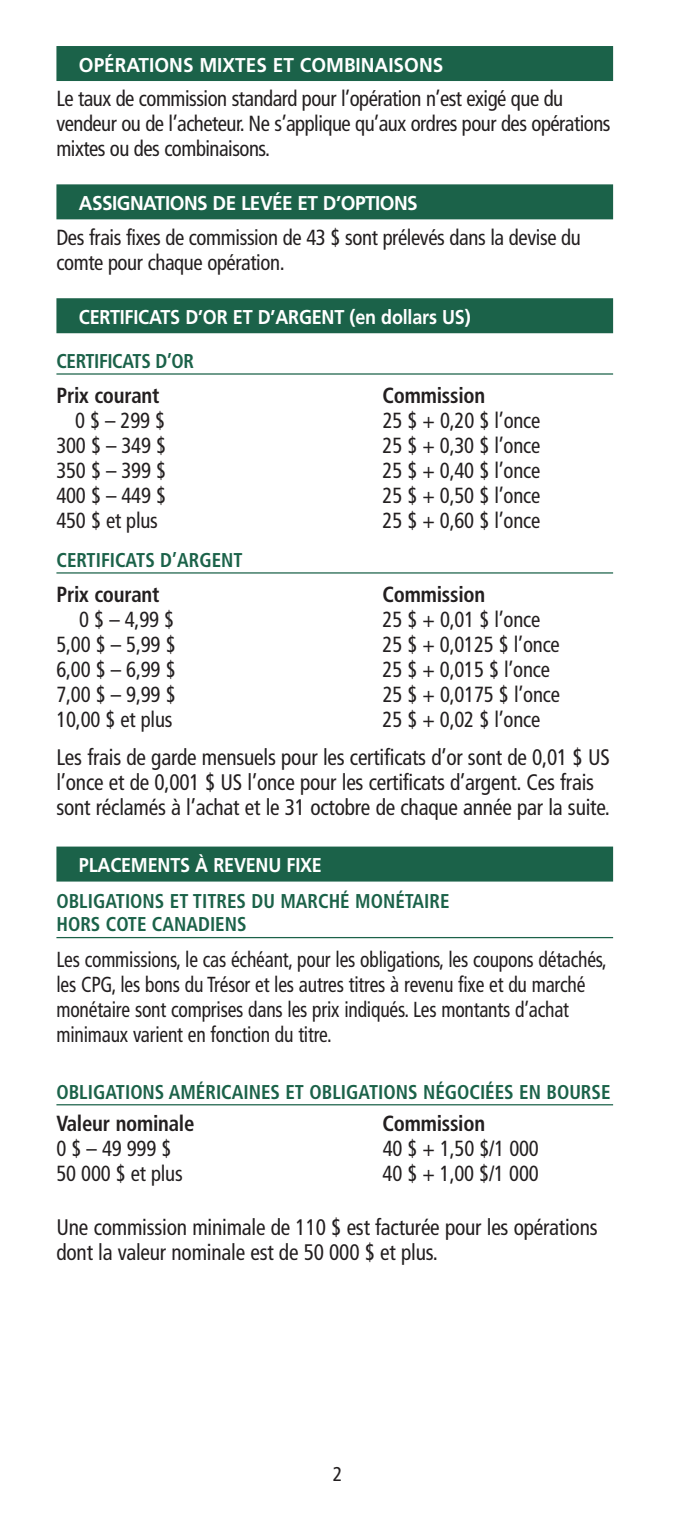
<style>
.page{position:relative;width:675px;height:1530px;background:#fff}
.page>*{position:absolute;margin:0;border:0;box-sizing:border-box;transform-origin:0 0}
.t1{font:condensed 22.5px/25px "Frutiger";letter-spacing:-.01em;color:#231f20;scale:.95 1}
.t2{font:condensed 22px/25px "Frutiger";letter-spacing:-.02em;color:#231f20;scale:.95 1}
.t3{font:700 condensed 22px "Frutiger";letter-spacing:-.01em;color:#231f20;scale:.95 1}
.t4{font:condensed 21.75px/25px "Frutiger";letter-spacing:-.01em;color:#231f20;scale:.9 1}
.t5{font:700 condensed 20px/23.8px "Frutiger";color:#1b6249;scale:.95 1}
.t6{font:700 20px "Frutiger";letter-spacing:-.01em;color:#fff;scale:.9 1}
.t7{font:700 20px "Frutiger";letter-spacing:-.01em;color:#fff;scale:.95 1}
.t8{font:700 20px "Frutiger";letter-spacing:-.03em;color:#fff;scale:.95 1}
.t9{font:700 condensed 20px "Frutiger";letter-spacing:-.02em;color:#1b6249;scale:.95 1}
.t10{font:condensed 20px "Frutiger";color:#231f20}
</style>
<div class="page">
<div style="left:56px;top:46px;width:557px;height:35px;background:#1b6249"></div>
<div style="left:56px;top:184px;width:557px;height:35px;background:#1b6249"></div>
<div style="left:56px;top:298px;width:557px;height:35px;background:#1b6249"></div>
<hr style="left:56px;top:373px;width:557px;height:2px;background:#1b6249">
<hr style="left:56px;top:572px;width:557px;height:2px;background:#1b6249">
<div style="left:56px;top:847px;width:557px;height:35px;background:#1b6249"></div>
<hr style="left:56px;top:937px;width:557px;height:1px;background:#1b6249">
<hr style="left:56px;top:1104px;width:557px;height:1px;background:#1b6249">
<p class="t7" style="left:79px;top:57px;width:385px">OPÉRATIONS MIXTES ET COMBINAISONS</p>
<p class="t2" style="left:56px;top:88px;width:585px">Le taux de commission standard pour l’opération n’est exigé que du vendeur ou de l’acheteur. Ne s’applique qu’aux ordres pour des opérations mixtes ou des combinaisons.</p>
<p class="t8" style="left:79px;top:195px;width:358px">ASSIGNATIONS DE LEVÉE ET D’OPTIONS</p>
<p class="t2" style="left:56px;top:226px;width:554px">Des frais fixes de commission de 43 $ sont prélevés dans la devise du comte pour chaque opération.</p>
<p class="t6" style="left:79px;top:309px;width:437px">CERTIFICATS D’OR ET D’ARGENT (en dollars US)</p>
<p class="t9" style="left:56px;top:353px;width:146px">CERTIFICATS D’OR</p>
<p class="t3" style="left:56px;top:387px;width:110px">Prix courant</p>
<p class="t3" style="left:383px;top:387px;width:110px">Commission</p>
<p class="t2" style="left:75px;top:410px;width:96px">0$–299$</p>
<p class="t2" style="left:383px;top:410px;width:167px">25 $ + 0,20 $ l’once</p>
<p class="t2" style="left:56px;top:435px;width:117px">300 $ – 349 $</p>
<p class="t2" style="left:383px;top:435px;width:167px">25 $ + 0,30 $ l’once</p>
<p class="t2" style="left:56px;top:460px;width:117px">350 $ – 399 $</p>
<p class="t2" style="left:383px;top:460px;width:167px">25 $ + 0,40 $ l’once</p>
<p class="t2" style="left:56px;top:485px;width:117px">400 $ – 449 $</p>
<p class="t2" style="left:383px;top:485px;width:167px">25 $ + 0,50 $ l’once</p>
<p class="t2" style="left:56px;top:510px;width:108px">450 $ et plus</p>
<p class="t2" style="left:383px;top:510px;width:167px">25 $ + 0,60 $ l’once</p>
<p class="t5" style="left:56px;top:549px;width:198px">CERTIFICATS D’ARGENT</p>
<p class="t3" style="left:56px;top:586px;width:110px">Prix courant</p>
<p class="t3" style="left:383px;top:586px;width:110px">Commission</p>
<p class="t2" style="left:79px;top:609px;width:101px">0 $ – 4,99 $</p>
<p class="t2" style="left:383px;top:609px;width:167px">25 $ + 0,01 $ l’once</p>
<p class="t2" style="left:56px;top:634px;width:127px">5,00 $ – 5,99 $</p>
<p class="t2" style="left:383px;top:634px;width:188px">25 $ + 0,0125 $ l’once</p>
<p class="t2" style="left:56px;top:659px;width:127px">6,00 $ – 6,99 $</p>
<p class="t2" style="left:383px;top:659px;width:178px">25 $ + 0,015 $ l’once</p>
<p class="t2" style="left:56px;top:684px;width:127px">7,00 $ – 9,99 $</p>
<p class="t2" style="left:383px;top:684px;width:188px">25 $ + 0,0175 $ l’once</p>
<p class="t2" style="left:56px;top:709px;width:124px">10,00 $ et plus</p>
<p class="t2" style="left:383px;top:709px;width:167px">25 $ + 0,02 $ l’once</p>
<p class="t1" style="left:56px;top:746px;width:584px">Les frais de garde mensuels pour les certificats d’or sont de 0,01 $ US l’once et de 0,001 $ US l’once pour les certificats d’argent. Ces frais sont réclamés à l’achat et le 31 octobre de chaque année par la suite.</p>
<p class="t6" style="left:79px;top:857px;width:272px">PLACEMENTS À REVENU FIXE</p>
<p class="t5" style="left:56px;top:890px;width:415px">OBLIGATIONS ET TITRES DU MARCHÉ MONÉTAIRE<br>HORS COTE CANADIENS</p>
<p class="t4" style="left:56px;top:949px;width:613px">Les commissions, le cas échéant, pour les obligations, les coupons détachés, les CPG, les bons du Trésor et les autres titres à revenu fixe et du marché monétaire sont comprises dans les prix indiqués. Les montants d’achat minimaux varient en fonction du titre.</p>
<p class="t5" style="left:56px;top:1082px;width:585px">OBLIGATIONS AMÉRICAINES ET OBLIGATIONS NÉGOCIÉES EN BOURSE</p>
<p class="t3" style="left:56px;top:1115px;width:147px">Valeur nominale</p>
<p class="t3" style="left:383px;top:1115px;width:110px">Commission</p>
<p class="t2" style="left:56px;top:1138px;width:123px">0$–49999$</p>
<p class="t2" style="left:383px;top:1138px;width:166px">40 $ + 1,50 $/1 000</p>
<p class="t2" style="left:56px;top:1163px;width:135px">50 000 $ et plus</p>
<p class="t2" style="left:383px;top:1163px;width:166px">40 $ + 1,00 $/1 000</p>
<p class="t1" style="left:56px;top:1216px;width:571px">Une commission minimale de 110 $ est facturée pour les opérations dont la valeur nominale est de 50 000 $ et plus.</p>
<p class="t10" style="left:333px;top:1466px;width:11px">2</p>
</div>
